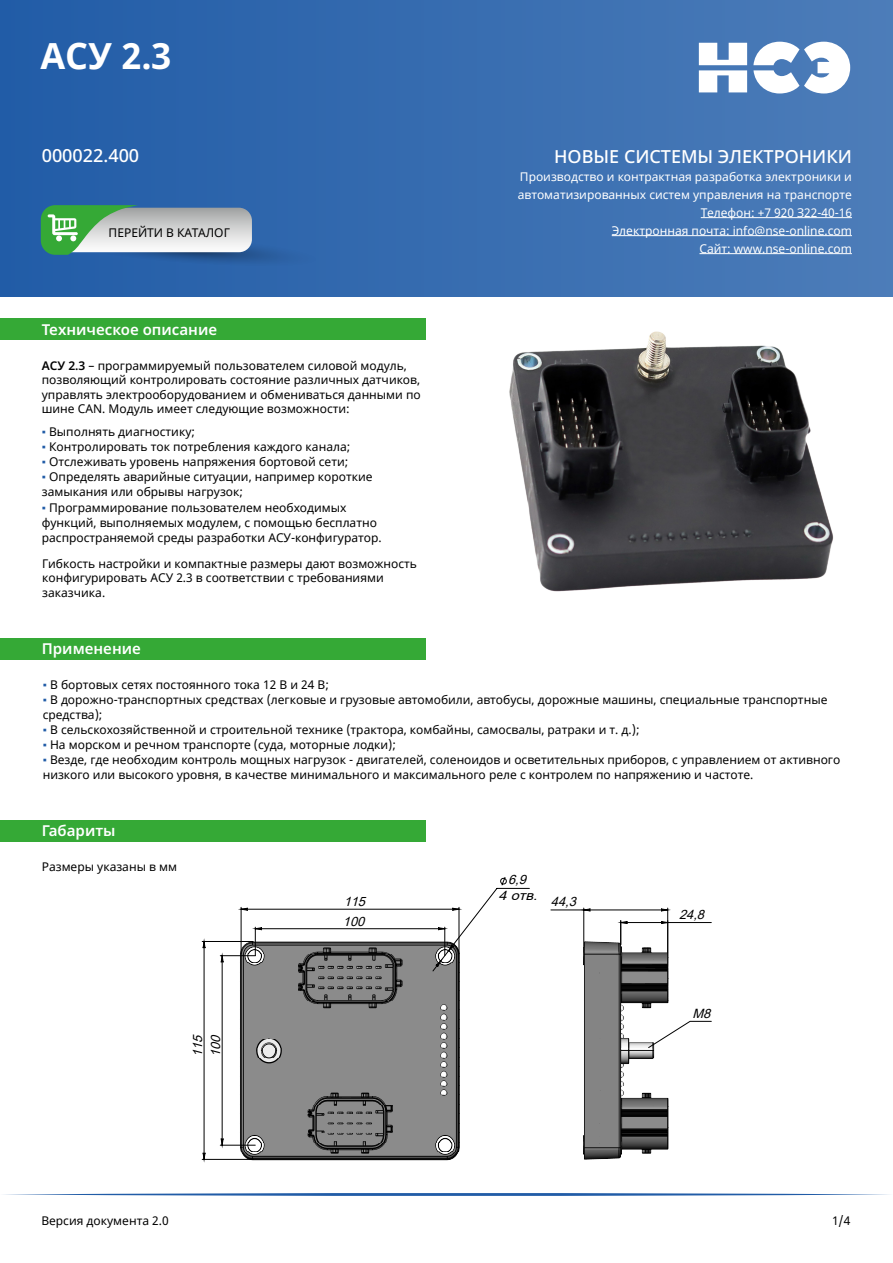
<style>
.page{position:relative;width:893px;height:1263px;background:#fff}
.page>*{position:absolute;margin:0;border:0;box-sizing:border-box;transform-origin:0 0}
.t1{font:38.4px "Myriad Pro";color:#000;scale:.39 1}
.t2{font:700 36px "Noto Sans";color:#fff}
.t3{font:500 18px "Noto Sans";color:#fff}
.t4{font:600 15px "Noto Sans";color:#fff}
.t5{font:italic 12.9px/20.1px "Arial";color:#000}
.t6{font:italic 12.9px "Arial";color:#000;scale:1.14 1}
.t7{font:12px/14.4px "Noto Sans";color:#000}
.t8{font:12px/18px "Noto Sans";color:#fff;text-align:right}
.t9{font:600 12px "Noto Sans";color:#fff}
.s1{font-weight:600}
.s2{font-family:"Times New Roman";color:#215ca7}
</style>
<div class="page">
<div style="left:0;top:0;width:893px;height:297px;background:linear-gradient(to right,#215ca7,#4d7db9)"></div>
<hr style="left:701px;top:217px;width:151px;height:1px;background:#fff">
<hr style="left:612px;top:235px;width:240px;height:1px;background:#fff">
<hr style="left:699px;top:253px;width:153px;height:1px;background:#fff">
<svg style="left:41px;top:205px;width:284px;height:62px;background:#739bac"></svg>
<svg style="left:699px;top:43px;width:48px;height:49px"></svg>
<svg style="left:753px;top:42px;width:97px;height:51px"></svg>
<div style="left:0;top:318px;width:425px;height:22px;background:#35a936"></div>
<div style="left:0;top:638px;width:425px;height:21px;background:#35a936"></div>
<div style="left:0;top:820px;width:425px;height:21px;background:#35a936"></div>
<svg style="left:4px;top:1193px;width:885px;height:3px;background:#6e94c5"></svg>
<img style="left:230px;top:956px;width:230px;height:205px">
<img style="left:583px;top:930px;width:86px;height:230px">
<hr style="left:202px;top:1159px;width:51px;height:1px;background:#000">
<hr style="left:202px;top:941px;width:51px;height:1px;background:#000">
<hr style="left:220px;top:955px;width:35px;height:1px;background:#000">
<hr style="left:220px;top:1145px;width:35px;height:1px;background:#000">
<hr style="left:668px;top:922px;width:43px;height:1px;background:#000">
<hr style="left:583px;top:908px;width:1px;height:38px;background:#000">
<hr style="left:667px;top:908px;width:1px;height:45px;background:#000">
<hr style="left:551px;top:909px;width:33px;height:1px;background:#000">
<svg style="left:236px;top:877px;width:294px;height:98px"></svg>
<svg style="left:201px;top:938px;width:6px;height:225px"></svg>
<svg style="left:219px;top:952px;width:6px;height:196px"></svg>
<svg style="left:616px;top:919px;width:57px;height:25px"></svg>
<svg style="left:579px;top:907px;width:92px;height:6px"></svg>
<div style="left:402px;top:1035px;width:31px;height:31px;background:#8b8b8b"></div>
<svg style="left:648px;top:1020px;width:64px;height:28px"></svg>
<img style="left:468px;top:257px;width:420px;height:335px">
<h2 class="t2" style="left:40px;top:30px;width:132px">АСУ 2.3</h2>
<h3 class="t3" style="left:42px;top:145px;width:99px">000022.400</h3>
<h1 class="t1" style="left:47px;top:205px;width:506px">https://nse-online.com/catalog/</h1>
<p class="t7" style="left:109px;top:226px;width:123px">ПЕРЕЙТИ В КАТАЛОГ</p>
<p class="t4" style="left:42px;top:321px;width:177px">Техническое описание</p>
<p class="t9" style="left:43px;top:322px;width:160px">ТЕХНИЧЕСКОЕ ОПИСАНИЕ</p>
<p class="t7" style="left:42px;top:359px;width:380px"><span class="s1">АСУ 2.3</span> – программируемый пользователем силовой модуль, позволяющий контролировать состояние различных датчиков, управлять электрооборудованием и обмениваться данными по шине CAN. Модуль имеет следующие возможности:</p>
<p class="t7" style="left:42px;top:425px;width:155px"><span class="s2">▪</span> Выполнять диагностику;</p>
<p class="t7" style="left:42px;top:440px;width:310px"><span class="s2">▪</span> Контролировать ток потребления каждого канала;</p>
<p class="t7" style="left:42px;top:455px;width:308px"><span class="s2">▪</span> Отслеживать уровень напряжения бортовой сети;</p>
<p class="t7" style="left:42px;top:470px;width:332px;line-height:15px"><span class="s2">▪</span> Определять аварийные ситуации, например короткие замыкания или обрывы нагрузок;</p>
<p class="t7" style="left:42px;top:500px;width:341px;line-height:15px"><span class="s2">▪</span> Программирование пользователем необходимых функций, выполняемых модулем, с помощью бесплатно распространяемой среды разработки АСУ-конфигуратор.</p>
<p class="t7" style="left:42px;top:557px;width:376px">Гибкость настройки и компактные размеры дают возможность конфигурировать АСУ 2.3 в соответствии с требованиями заказчика.</p>
<p class="t4" style="left:42px;top:640px;width:101px">Применение</p>
<h3 class="t3" style="left:554px;top:146px;width:299px">НОВЫЕ СИСТЕМЫ ЭЛЕКТРОНИКИ</h3>
<p class="t8" style="left:518px;top:168px;width:336px">Производство и контрактная разработка электроники и автоматизированных систем управления на транспорте Телефон: +7 920 З22-40-16<br>Электронная почта: info@nse-online.com<br>Сайт: www.nse-online.com</p>
<p class="t7" style="left:43px;top:678px;width:288px"><span class="s2">▪</span> В бортовых сетях постоянного тока 12 В и 24 В;</p>
<p class="t7" style="left:43px;top:693px;width:786px;line-height:15px"><span class="s2">▪</span> В дорожно-транспортных средствах (легковые и грузовые автомобили, автобусы, дорожные машины, специальные транспортные средства);</p>
<p class="t7" style="left:43px;top:723px;width:598px"><span class="s2">▪</span> В сельскохозяйственной и строительной технике (трактора, комбайны, самосвалы, ратраки и т. д.);</p>
<p class="t7" style="left:43px;top:738px;width:355px"><span class="s2">▪</span> На морском и речном транспорте (суда, моторные лодки);</p>
<p class="t7" style="left:43px;top:753px;width:799px;line-height:15px"><span class="s2">▪</span> Везде, где необходим контроль мощных нагрузок - двигателей, соленоидов и осветительных приборов, с управлением от активного низкого или высокого уровня, в качестве минимального и максимального реле с контролем по напряжению и частоте.</p>
<p class="t4" style="left:42px;top:822px;width:75px">Габариты</p>
<p class="t7" style="left:42px;top:860px;width:137px">Размеры указаны в мм</p>
<p class="t5" style="left:188px;top:1057px;width:28px;line-height:18.1px;rotate:-90deg">115<br>100</p>
<p class="t5" style="left:343px;top:891px;width:28px">115<br>100</p>
<p class="t5" style="left:508px;top:870px;width:24px">6,9</p>
<p class="t6" style="left:499px;top:887px;width:40px">4отв.</p>
<p class="t5" style="left:551px;top:891px;width:31px">44,3</p>
<p class="t5" style="left:679px;top:905px;width:31px">24,8</p>
<p class="t5" style="left:693px;top:1004px;width:24px">М8</p>
<p class="t7" style="left:41px;top:1214px;width:129px">Версия документа 2.0</p>
<p class="t7" style="left:832px;top:1214px;width:20px">1/4</p>
</div>
